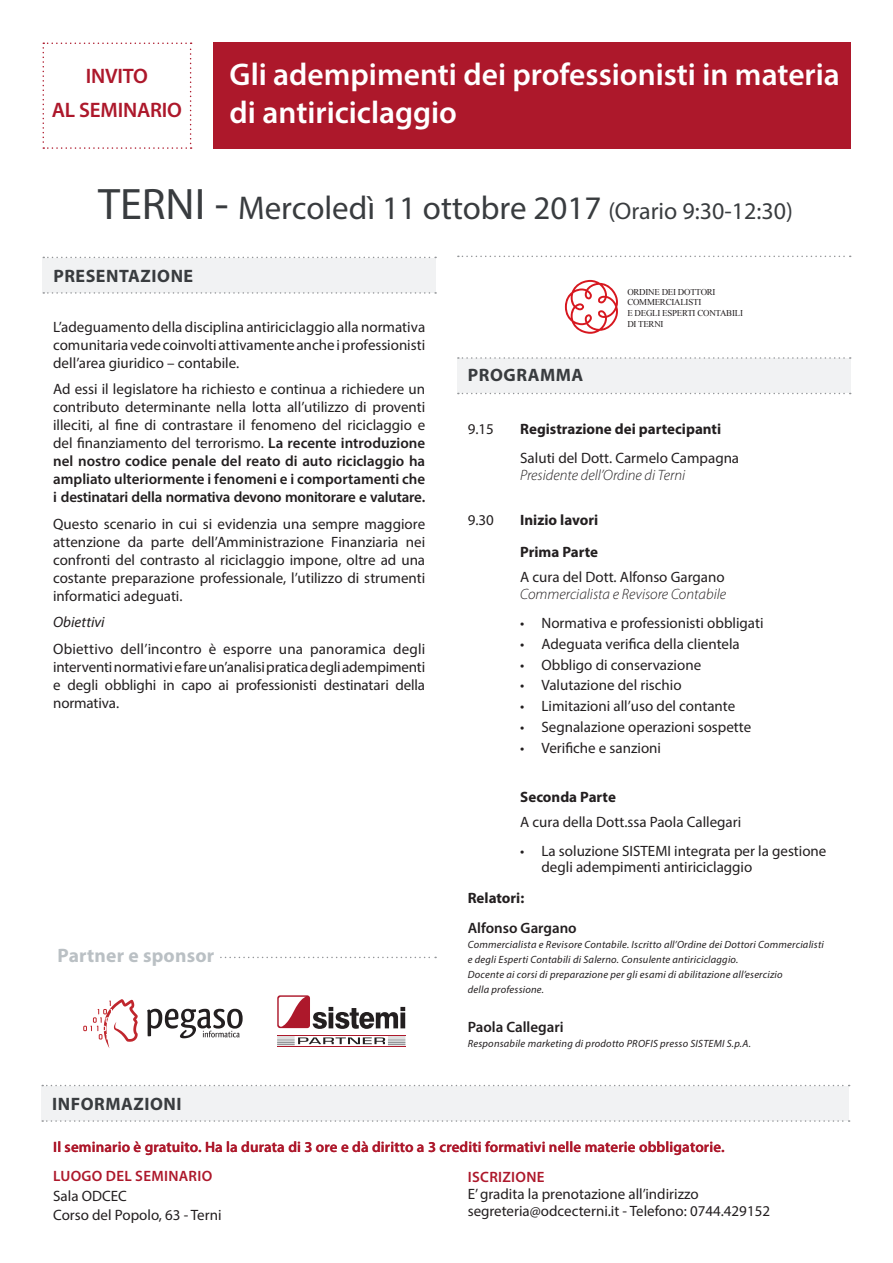
<style>
.page{position:relative;width:893px;height:1263px;background:#fff}
.page>*{position:absolute;margin:0;border:0;box-sizing:border-box;transform-origin:0 0}
.t1{font:33px "Myriad Pro";color:#393c3f}
.t2{font:600 31.5px/37.8px "Myriad Pro";color:#fff}
.t3{font:600 21px "Myriad Pro";letter-spacing:-.01em;color:#ad182b}
.t4{font:700 19.5px "Myriad Pro";letter-spacing:.01em;color:#bac0c4}
.t5{font:700 18px "Myriad Pro";letter-spacing:.03em;color:#393c3f}
.t6{font:15px/18px "Myriad Pro";color:#231f20;text-align:justify}
.t7{font:600 15px "Myriad Pro";letter-spacing:.01em;color:#ad182b}
.t8{font:700 15px "Myriad Pro";color:#231f20}
.t9{font:italic 300 15px "Myriad Pro";color:#231f20}
.t10{font:600 15px "Myriad Pro";color:#231f20}
.t11{font:italic 15px "Myriad Pro";color:#231f20}
.t12{font:italic 10.5px "Myriad Pro";letter-spacing:.02em;color:#231f20}
.t13{font:9px/10.6px "Times New Roman";letter-spacing:-.025em;color:#231f20}
.s1{font-size:44.25px}
.s2{font-size:45px}
.s3{font-size:24px}
.s4{font-weight:600}
</style>
<div class="page">
<svg style="left:220px;top:957px;width:216px;height:1px"></svg>
<div style="left:41px;top:1086px;width:808px;height:34px;background:#f1f2f3"></div>
<svg style="left:42px;top:1120px;width:808px;height:2px"></svg>
<svg style="left:42px;top:1085px;width:808px;height:1px"></svg>
<div style="left:43px;top:258px;width:393px;height:34px;background:#f1f2f3"></div>
<svg style="left:43px;top:292px;width:393px;height:2px"></svg>
<svg style="left:43px;top:257px;width:393px;height:1px"></svg>
<div style="left:457px;top:359px;width:393px;height:34px;background:#f1f2f3"></div>
<svg style="left:458px;top:393px;width:393px;height:1px"></svg>
<svg style="left:458px;top:357px;width:393px;height:2px"></svg>
<svg style="left:458px;top:256px;width:393px;height:1px"></svg>
<div style="left:213px;top:43px;width:637px;height:106px;background:#ad182b"></div>
<svg style="left:43px;top:43px;width:149px;height:106px"></svg>
<svg style="left:565px;top:280px;width:53px;height:54px"></svg>
<div style="left:276px;top:994px;width:35px;height:35px;border:1px solid #fff;border-radius:3px"></div>
<svg style="left:277px;top:995px;width:33px;height:33px"></svg>
<svg style="left:279px;top:997px;width:27px;height:30px"></svg>
<svg style="left:313px;top:1007px;width:92px;height:22px"></svg>
<hr style="left:277px;top:1034px;width:128px;height:1px;background:#ad182b">
<hr style="left:277px;top:1046px;width:128px;height:1px;background:#ad182b">
<svg style="left:277px;top:1036px;width:128px;height:9px"></svg>
<svg style="left:83px;top:999px;width:55px;height:49px"></svg>
<svg style="left:147px;top:1009px;width:96px;height:29px"></svg>
<p class="t3" style="left:86px;top:62px;width:64px">INVITO</p>
<p class="t3" style="left:52px;top:97px;width:132px">AL SEMINARIO</p>
<p class="t2" style="left:230px;top:55px;width:612px">Gli adempimenti dei professionisti in materia di antiriciclaggio</p>
<p class="t1" style="left:98px;top:187px;width:696px"><span class="s1">TERNI</span> <span class="s2">-</span> Mercoledì 11 ottobre 2017 <span class="s3">(Orario 9:30-12:30)</span></p>
<p class="t5" style="left:53px;top:264px;width:141px">PRESENTAZIONE</p>
<p class="t6" style="left:53px;top:317px;width:374px">L’adeguamento della disciplina antiriciclaggio alla normativa comunitaria vede coinvolti attivamente anche i professionisti dell’area giuridico – contabile.</p>
<p class="t6" style="left:53px;top:380px;width:374px">Ad essi il legislatore ha richiesto e continua a richiedere un contributo determinante nella lotta all’utilizzo di proventi illeciti, al fine di contrastare il fenomeno del riciclaggio e del finanziamento del terrorismo. <span class="s4">La recente introduzione nel nostro codice penale del reato di auto riciclaggio ha ampliato ulteriormente i fenomeni e i comportamenti che i destinatari della normativa devono monitorare e valutare.</span></p>
<p class="t6" style="left:53px;top:514px;width:374px">Questo scenario in cui si evidenzia una sempre maggiore attenzione da parte dell’Amministrazione Finanziaria nei confronti del contrasto al riciclaggio impone, oltre ad una costante preparazione professionale, l’utilizzo di strumenti informatici adeguati.</p>
<p class="t11" style="left:53px;top:613px;width:53px">Obiettivi</p>
<p class="t6" style="left:53px;top:639px;width:374px">Obiettivo dell’incontro è esporre una panoramica degli interventi normativi e fare un’analisi pratica degli adempimenti e degli obblighi in capo ai professionisti destinatari della normativa.</p>
<p class="t4" style="left:58px;top:942px;width:158px">Partner e sponsor</p>
<p class="t5" style="left:52px;top:1092px;width:131px">INFORMAZIONI</p>
<p class="t5" style="left:468px;top:363px;width:117px">PROGRAMMA</p>
<p class="t13" style="left:627px;top:286px;width:90px">ORDINE DEI DOTTORI<br>COMMERCIALISTI</p>
<p class="t13" style="left:627px;top:307px;width:117px">E DEGLI ESPERTI CONTABILI</p>
<p class="t13" style="left:627px;top:318px;width:38px">DI TERNI</p>
<p class="t6" style="left:468px;top:420px;width:28px">9.15</p>
<p class="t8" style="left:520px;top:419px;width:203px">Registrazione dei partecipanti</p>
<p class="t6" style="left:520px;top:449px;width:220px">Saluti del Dott. Carmelo Campagna</p>
<p class="t9" style="left:520px;top:466px;width:167px">Presidente dell’Ordine di Terni</p>
<p class="t6" style="left:468px;top:510px;width:28px">9.30</p>
<p class="t8" style="left:520px;top:510px;width:80px">Inizio lavori</p>
<p class="t8" style="left:520px;top:542px;width:79px">Prima Parte</p>
<p class="t6" style="left:520px;top:568px;width:206px">A cura del Dott. Alfonso Gargano</p>
<p class="t9" style="left:520px;top:585px;width:207px">Commercialista e Revisore Contabile</p>
<p class="t6" style="left:520px;top:614px;width:245px">• Normativa e professionisti obbligati</p>
<p class="t6" style="left:520px;top:634px;width:221px">• Adeguata verifica della clientela</p>
<p class="t6" style="left:520px;top:655px;width:182px">• Obbligo di conservazione</p>
<p class="t6" style="left:520px;top:676px;width:163px">• Valutazione del rischio</p>
<p class="t6" style="left:520px;top:697px;width:217px">• Limitazioni all’uso del contante</p>
<p class="t6" style="left:520px;top:717px;width:233px">• Segnalazione operazioni sospette</p>
<p class="t6" style="left:520px;top:738px;width:142px">• Verifiche e sanzioni</p>
<p class="t8" style="left:520px;top:787px;width:97px">Seconda Parte</p>
<p class="t6" style="left:520px;top:812px;width:223px">A cura della Dott.ssa Paola Callegari</p>
<p class="t6" style="left:541px;top:842px;width:286px;line-height:16.5px;text-indent:-21px">• La soluzione SISTEMI integrata per la gestione degli adempimenti antiriciclaggio</p>
<p class="t8" style="left:468px;top:888px;width:58px">Relatori:</p>
<p class="t10" style="left:468px;top:918px;width:111px">Alfonso Gargano</p>
<p class="t12" style="left:468px;top:938px;width:358px">Commercialista e Revisore Contabile. Iscritto all’Ordine dei Dottori Commercialisti</p>
<p class="t12" style="left:468px;top:953px;width:272px">e degli Esperti Contabili di Salerno. Consulente antiriciclaggio.</p>
<p class="t12" style="left:468px;top:968px;width:316px">Docente ai corsi di preparazione per gli esami di abilitazione all’esercizio</p>
<p class="t12" style="left:468px;top:983px;width:78px">della professione.</p>
<p class="t10" style="left:468px;top:1018px;width:97px">Paola Callegari</p>
<p class="t12" style="left:468px;top:1037px;width:285px">Responsabile marketing di prodotto PROFIS presso SISTEMI S.p.A.</p>
<p class="t7" style="left:53px;top:1137px;width:673px">Il seminario è gratuito. Ha la durata di 3 ore e dà diritto a 3 crediti formativi nelle materie obbligatorie.</p>
<p class="t7" style="left:53px;top:1167px;width:160px">LUOGO DEL SEMINARIO</p>
<p class="t6" style="left:53px;top:1187px;width:75px">Sala ODCEC</p>
<p class="t6" style="left:53px;top:1206px;width:170px">Corso del Popolo, 63 - Terni</p>
<p class="t7" style="left:468px;top:1167px;width:78px">ISCRIZIONE</p>
<p class="t6" style="left:468px;top:1185px;width:232px">E’ gradita la prenotazione all’indirizzo</p>
<p class="t6" style="left:468px;top:1202px;width:304px">segreteria@odcecterni.it - Telefono: 0744.429152</p>
</div>
